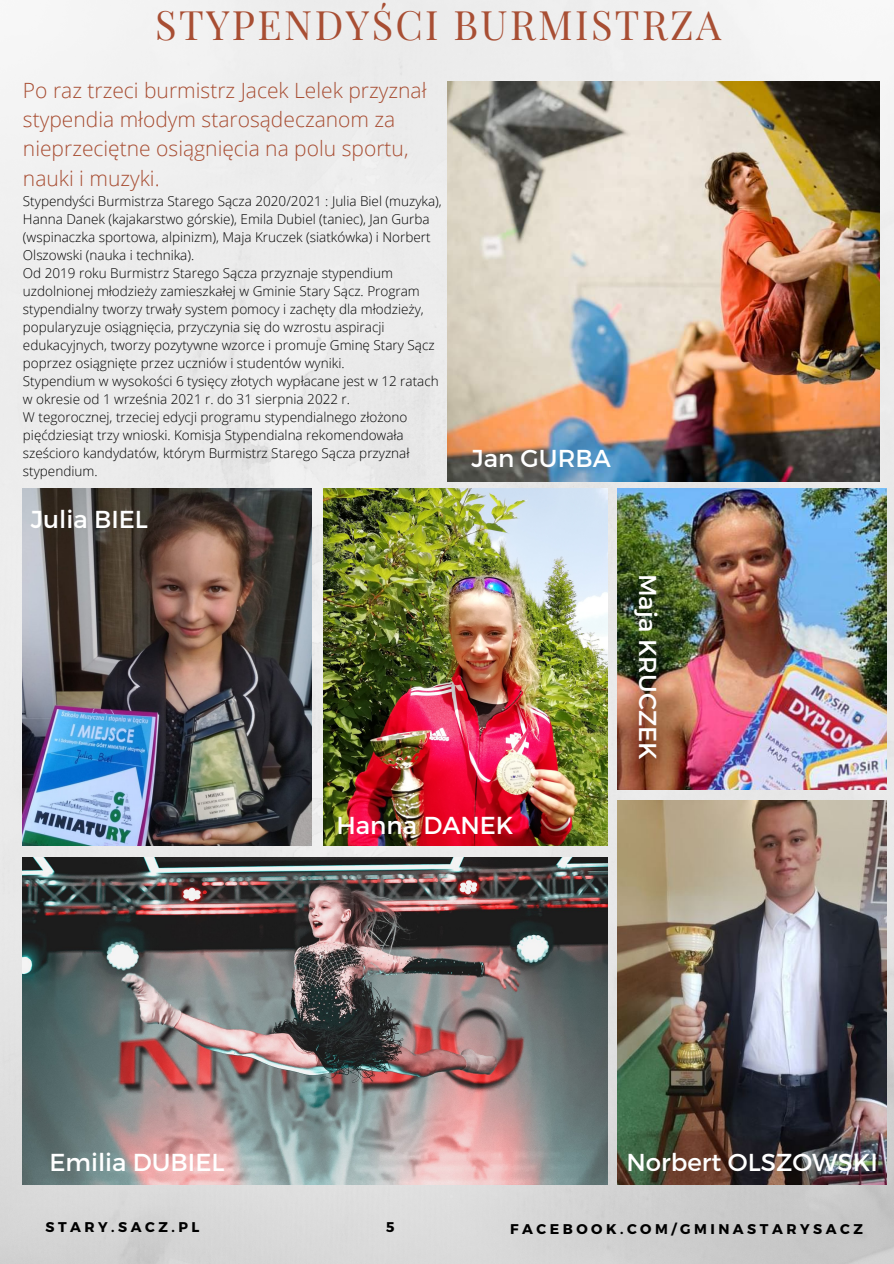
<style>
.page{position:relative;width:894px;height:1264px;background:#fff}
.page>*{position:absolute;margin:0;border:0;box-sizing:border-box;transform-origin:0 0}
.t1{font:39.75px "Playfair Display";letter-spacing:.06em;color:#a84e33}
.t2{font:24.45px "Montserrat";color:#fff}
.t3{font:300 21px/29.2px "Open Sans";color:#a84e33}
.t4{font:700 14.1px "Montserrat";letter-spacing:.25em;color:#000}
.t5{font:300 13.5px/18px "Open Sans";color:#000}
</style>
<div class="page">
<img style="left:0;top:0;width:893px;height:1263px">
<img style="left:447px;top:82px;width:432px;height:399px">
<img style="left:324px;top:488px;width:283px;height:357px">
<img style="left:23px;top:488px;width:288px;height:357px">
<img style="left:23px;top:857px;width:584px;height:327px">
<img style="left:617px;top:800px;width:269px;height:384px">
<img style="left:617px;top:488px;width:269px;height:302px">
<p class="t1" style="left:155px;top:-3px;width:567px">STYPENDYŚCI BURMISTRZA</p>
<p class="t3" style="left:23px;top:75px;width:405px">Po raz trzeci burmistrz Jacek Lelek przyznał stypendia młodym starosądeczanom za nieprzeciętne osiągnięcia na polu sportu, nauki i muzyki.</p>
<p class="t5" style="left:23px;top:192px;width:420px">Stypendyści Burmistrza Starego Sącza 2020/2021 : Julia Biel (muzyka), Hanna Danek (kajakarstwo górskie), Emila Dubiel (taniec), Jan Gurba (wspinaczka sportowa, alpinizm), Maja Kruczek (siatkówka) i Norbert Olszowski (nauka i technika).</p>
<p class="t5" style="left:23px;top:264px;width:413px">Od 2019 roku Burmistrz Starego Sącza przyznaje stypendium uzdolnionej młodzieży zamieszkałej w Gminie Stary Sącz. Program stypendialny tworzy trwały system pomocy i zachęty dla młodzieży, popularyzuje osiągnięcia, przyczynia się do wzrostu aspiracji edukacyjnych, tworzy pozytywne wzorce i promuje Gminę Stary Sącz poprzez osiągnięte przez uczniów i studentów wyniki.</p>
<p class="t5" style="left:23px;top:372px;width:417px">Stypendium w wysokości 6 tysięcy złotych wypłacane jest w 12 ratach w okresie od 1 września 2021 r. do 31 sierpnia 2022 r.</p>
<p class="t5" style="left:23px;top:408px;width:388px">W tegorocznej, trzeciej edycji programu stypendialnego złożono pięćdziesiąt trzy wnioski. Komisja Stypendialna rekomendowała sześcioro kandydatów, którym Burmistrz Starego Sącza przyznał stypendium.</p>
<p class="t2" style="left:31px;top:503px;width:118px">Julia BIEL</p>
<p class="t2" style="left:471px;top:442px;width:141px">Jan GURBA</p>
<p class="t2" style="left:336px;top:809px;width:178px">Hanna DANEK</p>
<p class="t2" style="left:663px;top:574px;width:187px;rotate:90deg">Maja KRUCZEK</p>
<p class="t2" style="left:49px;top:1146px;width:176px">Emilia DUBIEL</p>
<p class="t2" style="left:626px;top:1146px;width:253px">Norbert OLSZOWSKI</p>
<p class="t4" style="left:45px;top:1217px;width:155px">STARY.SACZ.PL</p>
<p class="t4" style="left:386px;top:1217px;width:10px">5</p>
<p class="t4" style="left:510px;top:1219px;width:354px">FACEBOOK.COM/GMINASTARYSACZ</p>
</div>
